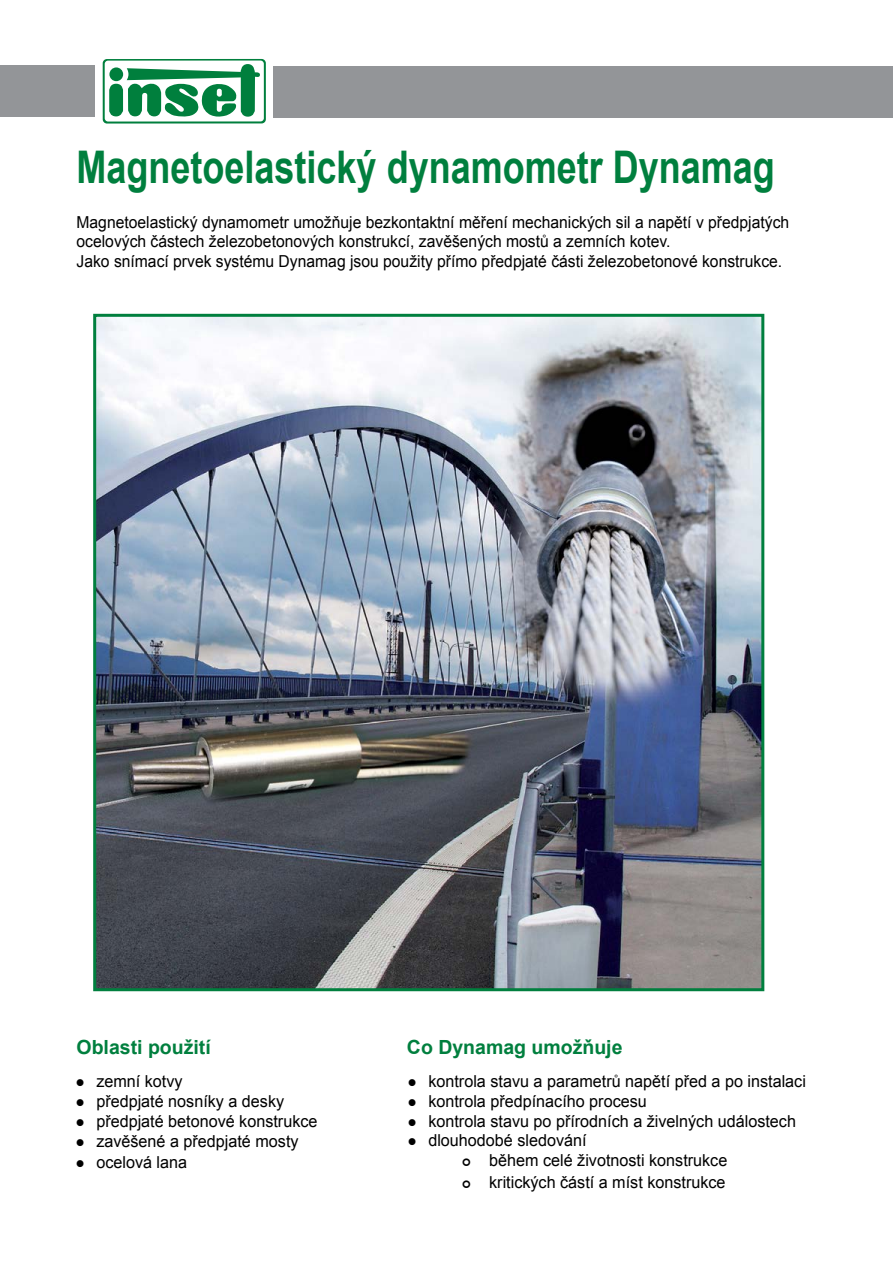
<style>
.page{position:relative;width:893px;height:1263px;background:#fff}
.page>*{position:absolute;margin:0;border:0;box-sizing:border-box;transform-origin:0 0}
.t1{font:700 45px "Arial";color:#007f3e;scale:.8 1}
.t2{font:700 19.5px "Arial";color:#007f3e}
.t3{font:16.5px/19.8px "Arial";color:#000}
.t4{font:16.5px/19.8px "Arial";color:#000;scale:.95 1}
</style>
<div class="page">
<div style="left:0;top:66px;width:95px;height:51px;background:#939598"></div>
<svg style="left:103px;top:59px;width:163px;height:65px"></svg>
<div style="left:109px;top:67px;width:14px;height:14px;background:#007f3d;border-radius:50%"></div>
<img style="left:97px;top:318px;width:663px;height:669px">
<div style="left:93px;top:314px;width:671px;height:677px;border:3px solid #007f3e"></div>
<div style="left:274px;top:67px;width:619px;height:51px;background:#939598"></div>
<h1 class="t1" style="left:77px;top:137px;width:874px">Magnetoelastický dynamometr Dynamag</h1>
<p class="t4" style="left:77px;top:212px;width:752px">Magnetoelastický dynamometr umožňuje bezkontaktní měření mechanických sil a napětí v předpjatých ocelových částech železobetonových konstrukcí, zavěšených mostů a zemních kotev.<br>Jako snímací prvek systému Dynamag jsou použity přímo předpjaté části železobetonové konstrukce.</p>
<p class="t2" style="left:77px;top:1034px;width:136px">Oblasti použití</p>
<p class="t2" style="left:407px;top:1034px;width:217px">Co Dynamag umožňuje</p>
<p class="t3" style="left:408px;top:1071px;width:400px">● kontrola stavu a parametrů napětí před a po instalaci</p>
<p class="t3" style="left:408px;top:1091px;width:240px">● kontrola předpínacího procesu</p>
<p class="t3" style="left:408px;top:1111px;width:390px">● kontrola stavu po přírodních a živelných událostech</p>
<p class="t3" style="left:489px;top:1131px;width:240px;text-indent:-81px">● dlouhodobé sledování<br>během celé životnosti konstrukce</p>
<p class="t3" style="left:489px;top:1172px;width:238px">kritických částí a míst konstrukce</p>
<p class="t3" style="left:76px;top:1072px;width:108px">● zemní kotvy</p>
<p class="t3" style="left:76px;top:1091px;width:210px">● předpjaté nosníky a desky</p>
<p class="t3" style="left:76px;top:1111px;width:243px">● předpjaté betonové konstrukce</p>
<p class="t3" style="left:76px;top:1131px;width:224px">● zavěšené a předpjaté mosty</p>
<p class="t3" style="left:76px;top:1153px;width:113px">● ocelová lana</p>
</div>
